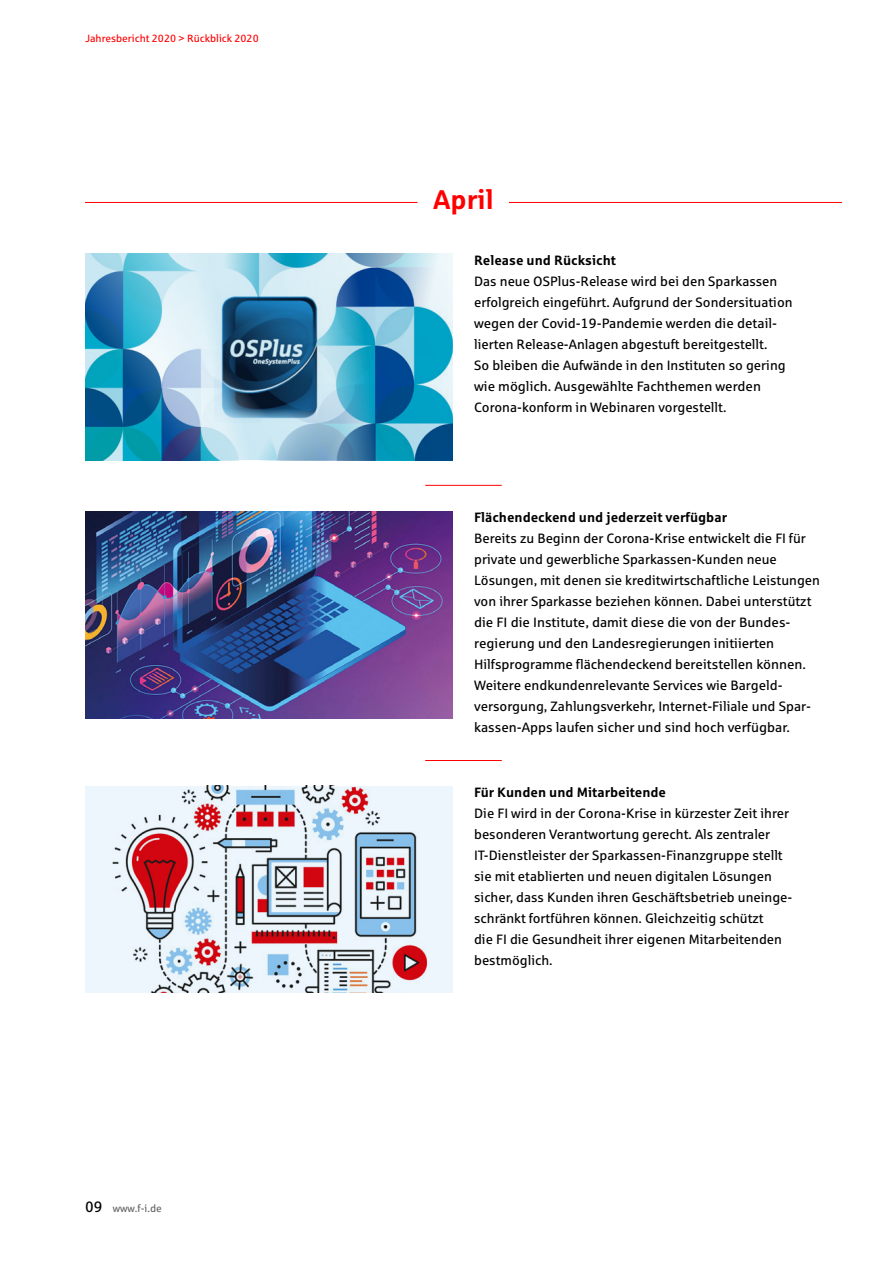
<style>
.page{position:relative;width:893px;height:1263px;background:#fff}
.page>*{position:absolute;margin:0;border:0;box-sizing:border-box;transform-origin:0 0}
.t1{font:700 27px "Sparkasse Rg";color:#f00}
.t2{font:13.5px/21px "Sparkasse Rg";color:#000}
.t3{font:700 13.5px "Sparkasse Rg";color:#000}
.t4{font:10.5px "Sparkasse Rg";color:#f00}
.t5{font:10.5px "Sparkasse Rg";color:#646363}
.s1{font-size:15px;color:#000}
</style>
<div class="page">
<hr style="left:85px;top:202px;width:333px;height:1px;background:#f00">
<hr style="left:509px;top:202px;width:333px;height:1px;background:#f00">
<img style="left:85px;top:511px;width:368px;height:207px">
<img style="left:85px;top:253px;width:87px;height:207px">
<img style="left:388px;top:253px;width:65px;height:207px">
<img style="left:172px;top:253px;width:276px;height:104px">
<img style="left:112px;top:334px;width:276px;height:126px">
<hr style="left:425px;top:485px;width:77px;height:1px;background:#f00">
<div style="left:85px;top:785px;width:368px;height:207px;background:#ecf6fc"></div>
<img style="left:112px;top:785px;width:314px;height:207px">
<hr style="left:425px;top:760px;width:77px;height:1px;background:#f00">
<p class="t4" style="left:85px;top:32px;width:175px">Jahresbericht 2020 &gt; Rückblick 2020</p>
<p class="t5" style="left:85px;top:1202px;width:78px"><span class="s1">09</span> www.f-i.de</p>
<h1 class="t1" style="left:433px;top:182px;width:62px">April</h1>
<p class="t3" style="left:474px;top:251px;width:143px">Release und Rücksicht</p>
<p class="t2" style="left:474px;top:270px;width:320px">Das neue OSPlus-Release wird bei den Sparkassen erfolgreich eingeführt. Aufgrund der Sondersituation wegen der Covid-19-Pandemie werden die detail&shy;lierten Release-Anlagen abgestuft bereitgestellt.<br>So bleiben die Aufwände in den Instituten so gering wie möglich. Ausgewählte Fachthemen werden Corona-konform in Webinaren vorgestellt.</p>
<p class="t3" style="left:474px;top:509px;width:254px">Flächendeckend und jederzeit verfügbar</p>
<p class="t2" style="left:474px;top:528px;width:347px">Bereits zu Beginn der Corona-Krise entwickelt die FI für private und gewerbliche Sparkassen-Kunden neue Lösungen, mit denen sie kreditwirtschaftliche Leistungen von ihrer Sparkasse beziehen können. Dabei unterstützt die FI die Institute, damit diese die von der Bundes&shy;regierung und den Landesregierungen initiierten Hilfsprogramme flächendeckend bereitstellen können.<br>Weitere endkundenrelevante Services wie Bargeld&shy;versorgung, Zahlungsverkehr, Internet-Filiale und Spar&shy;kassen-Apps laufen sicher und sind hoch verfügbar.</p>
<p class="t3" style="left:474px;top:783px;width:193px">Für Kunden und Mitarbeitende</p>
<p class="t2" style="left:474px;top:802px;width:320px">Die FI wird in der Corona-Krise in kürzester Zeit ihrer besonderen Verantwortung gerecht. Als zentraler IT-Dienstleister der Sparkassen-Finanzgruppe stellt sie mit etablierten und neuen digitalen Lösungen sicher, dass Kunden ihren Geschäftsbetrieb uneinge&shy;schränkt fortführen können. Gleichzeitig schützt<br>die FI die Gesundheit ihrer eigenen Mitarbeitenden bestmöglich.</p>
</div>
